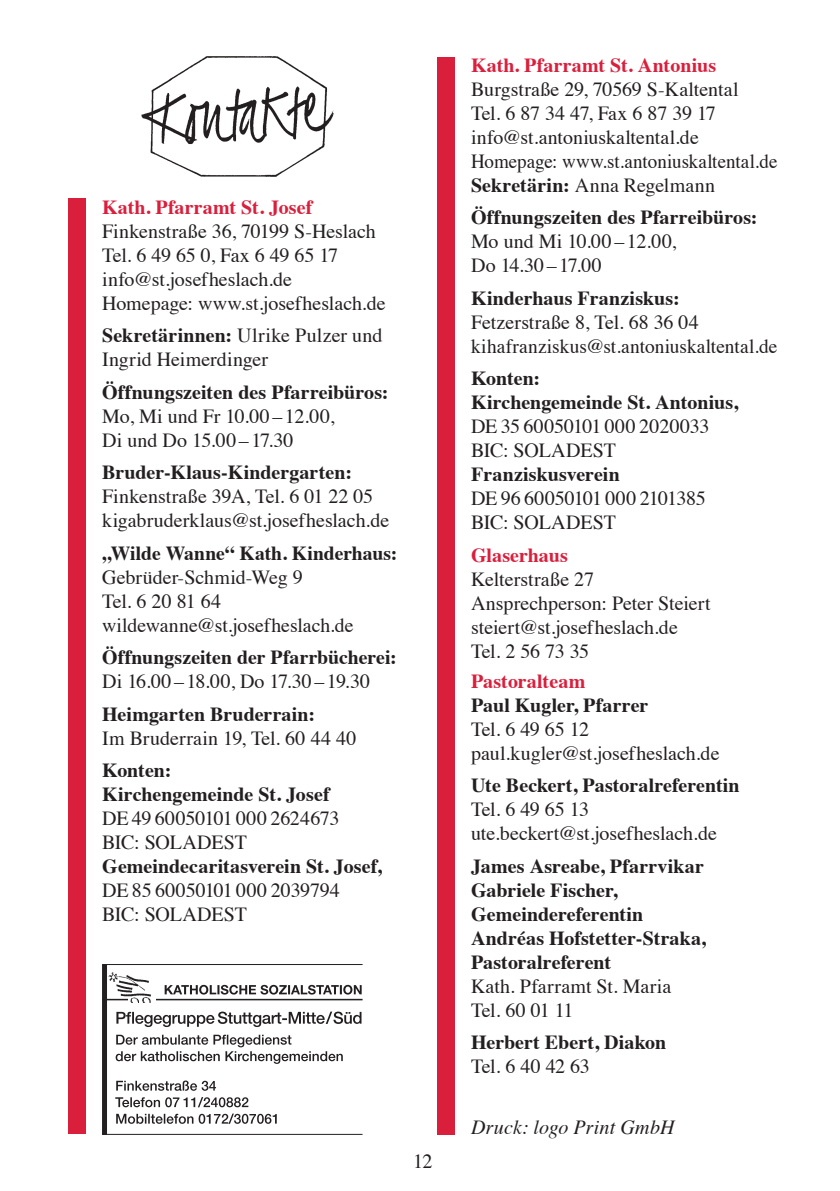
<style>
.page{position:relative;width:840px;height:1191px;background:#fff}
.page>*{position:absolute;margin:0;border:0;box-sizing:border-box;transform-origin:0 0}
.Grundtext{font:20px/24px "Times";color:#231f20}
.t1{font:700 20px/24px "Times";color:#231f20}
.t2{font:700 20px "Times";letter-spacing:.005em;color:#da1f3d}
.t3{font:italic 20px "Times";letter-spacing:.005em;color:#231f20}
.s1{font-weight:700}
</style>
<div class="page">
<div style="left:68px;top:198px;width:17px;height:936px;background:#da1f3d"></div>
<div style="left:437px;top:57px;width:17px;height:1077px;background:#da1f3d"></div>
<img style="left:141px;top:56px;width:193px;height:121px">
<hr style="left:102px;top:1134px;width:260px;height:1px;background:#231f20">
<svg style="left:116px;top:1113px;width:160px;height:10px"></svg>
<svg style="left:115px;top:1097px;width:133px;height:10px"></svg>
<svg style="left:116px;top:1080px;width:100px;height:10px"></svg>
<svg style="left:116px;top:1034px;width:226px;height:29px"></svg>
<svg style="left:116px;top:1011px;width:245px;height:16px"></svg>
<hr style="left:102px;top:998px;width:260px;height:2px;background:#231f20">
<svg style="left:164px;top:984px;width:197px;height:10px"></svg>
<hr style="left:102px;top:964px;width:260px;height:1px;background:#231f20">
<hr style="left:102px;top:964px;width:4px;height:170px;background:#231f20">
<div style="left:102px;top:964px;width:5px;height:170px;border:1px solid #231f20"></div>
<div style="left:128px;top:977px;width:28px;height:31px;background:#fff"></div>
<img style="left:109px;top:972px;width:42px;height:31px">
<p class="t2" style="left:102px;top:188px;width:212px">Kath. Pfarramt St. Josef</p>
<p class="Grundtext" style="left:102px;top:217px;width:285px">Finkenstraße 36, 70199 S-Heslach<br>Tel. 6 49 65 0, Fax 6 49 65 17 info@st.josefheslach.de<br>Homepage: www.st.josefheslach.de</p>
<p class="Grundtext" style="left:102px;top:321px;width:282px"><span class="s1">Sekretärinnen:</span> Ulrike Pulzer und<br>Ingrid Heimerdinger</p>
<p class="t1" style="left:102px;top:378px;width:288px">Öffnungszeiten des Pfarreibüros:</p>
<p class="Grundtext" style="left:102px;top:402px;width:233px">Mo, Mi und Fr 10.00 – 12.00,<br>Di und Do 15.00–17.30</p>
<p class="t1" style="left:102px;top:458px;width:251px">Bruder-Klaus-Kindergarten:</p>
<p class="Grundtext" style="left:102px;top:483px;width:288px">Finkenstraße 39A, Tel. 6 01 22 05 kigabruderklaus@st.josefheslach.de</p>
<p class="t1" style="left:102px;top:539px;width:296px">„Wilde Wanne“ Kath. Kinderhaus:</p>
<p class="Grundtext" style="left:102px;top:563px;width:253px">Gebrüder-Schmid-Weg 9<br>Tel. 6 20 81 64 wildewanne@st.josefheslach.de</p>
<p class="t1" style="left:102px;top:643px;width:296px">Öffnungszeiten der Pfarrbücherei:</p>
<p class="Grundtext" style="left:102px;top:668px;width:269px">Di 16.00–18.00, Do 17.30–19.30</p>
<p class="t1" style="left:102px;top:700px;width:214px">Heimgarten Bruderrain:</p>
<p class="Grundtext" style="left:102px;top:724px;width:256px">Im Bruderrain 19, Tel. 60 44 40</p>
<p class="t1" style="left:102px;top:756px;width:229px">Konten:<br>Kirchengemeinde St. Josef</p>
<p class="Grundtext" style="left:102px;top:805px;width:239px">DE 49 60050101 000 2624673<br>BIC: SOLADEST</p>
<p class="t1" style="left:102px;top:852px;width:281px">Gemeindecaritasverein St. Josef,</p>
<p class="Grundtext" style="left:102px;top:877px;width:239px">DE 85 60050101 000 2039794<br>BIC: SOLADEST</p>
<p class="Grundtext" style="left:413px;top:1147px;width:21px">12</p>
<p class="t2" style="left:471px;top:46px;width:246px">Kath. Pfarramt St. Antonius</p>
<p class="Grundtext" style="left:471px;top:75px;width:308px">Burgstraße 29, 70569 S-Kaltental<br>Tel. 6 87 34 47, Fax 6 87 39 17 info@st.antoniuskaltental.de<br>Homepage: www.st.antoniuskaltental.de<br><span class="s1">Sekretärin:</span> Anna Regelmann</p>
<p class="t1" style="left:471px;top:203px;width:288px">Öffnungszeiten des Pfarreibüros:</p>
<p class="Grundtext" style="left:471px;top:228px;width:206px">Mo und Mi 10.00– 12.00,<br>Do 14.30 – 17.00</p>
<p class="t1" style="left:471px;top:284px;width:210px">Kinderhaus Franziskus:</p>
<p class="Grundtext" style="left:471px;top:308px;width:307px">Fetzerstraße 8, Tel. 68 36 04 kihafranziskus@st.antoniuskaltental.de</p>
<p class="t1" style="left:471px;top:364px;width:268px">Konten:<br>Kirchengemeinde St. Antonius,</p>
<p class="Grundtext" style="left:471px;top:413px;width:240px">DE 35 60050101 000 2020033<br>BIC: SOLADEST</p>
<p class="t1" style="left:471px;top:460px;width:150px">Franziskusverein</p>
<p class="Grundtext" style="left:471px;top:485px;width:236px">DE 96 60050101 000 2101385<br>BIC: SOLADEST</p>
<p class="t2" style="left:471px;top:536px;width:98px">Glaserhaus</p>
<p class="Grundtext" style="left:471px;top:565px;width:241px">Kelterstraße 27<br>Ansprechperson: Peter Steiert steiert@st.josefheslach.de<br>Tel. 2 56 73 35</p>
<p class="t2" style="left:471px;top:661px;width:116px">Pastoralteam</p>
<p class="t1" style="left:471px;top:690px;width:179px">Paul Kugler, Pfarrer</p>
<p class="Grundtext" style="left:471px;top:715px;width:250px">Tel. 6 49 65 12 paul.kugler@st.josefheslach.de</p>
<p class="t1" style="left:471px;top:771px;width:270px">Ute Beckert, Pastoralreferentin</p>
<p class="Grundtext" style="left:471px;top:795px;width:247px">Tel. 6 49 65 13 ute.beckert@st.josefheslach.de</p>
<p class="t1" style="left:471px;top:852px;width:236px">James Asreabe, Pfarrvikar<br>Gabriele Fischer,<br>Gemeindereferentin<br>Andréas Hofstetter-Straka,<br>Pastoralreferent</p>
<p class="Grundtext" style="left:471px;top:972px;width:202px">Kath. Pfarramt St. Maria<br>Tel. 60 01 11</p>
<p class="t1" style="left:471px;top:1028px;width:197px">Herbert Ebert, Diakon</p>
<p class="Grundtext" style="left:471px;top:1052px;width:120px">Tel. 6 40 42 63</p>
<p class="t3" style="left:471px;top:1110px;width:205px">Druck: logo Print GmbH</p>
</div>
